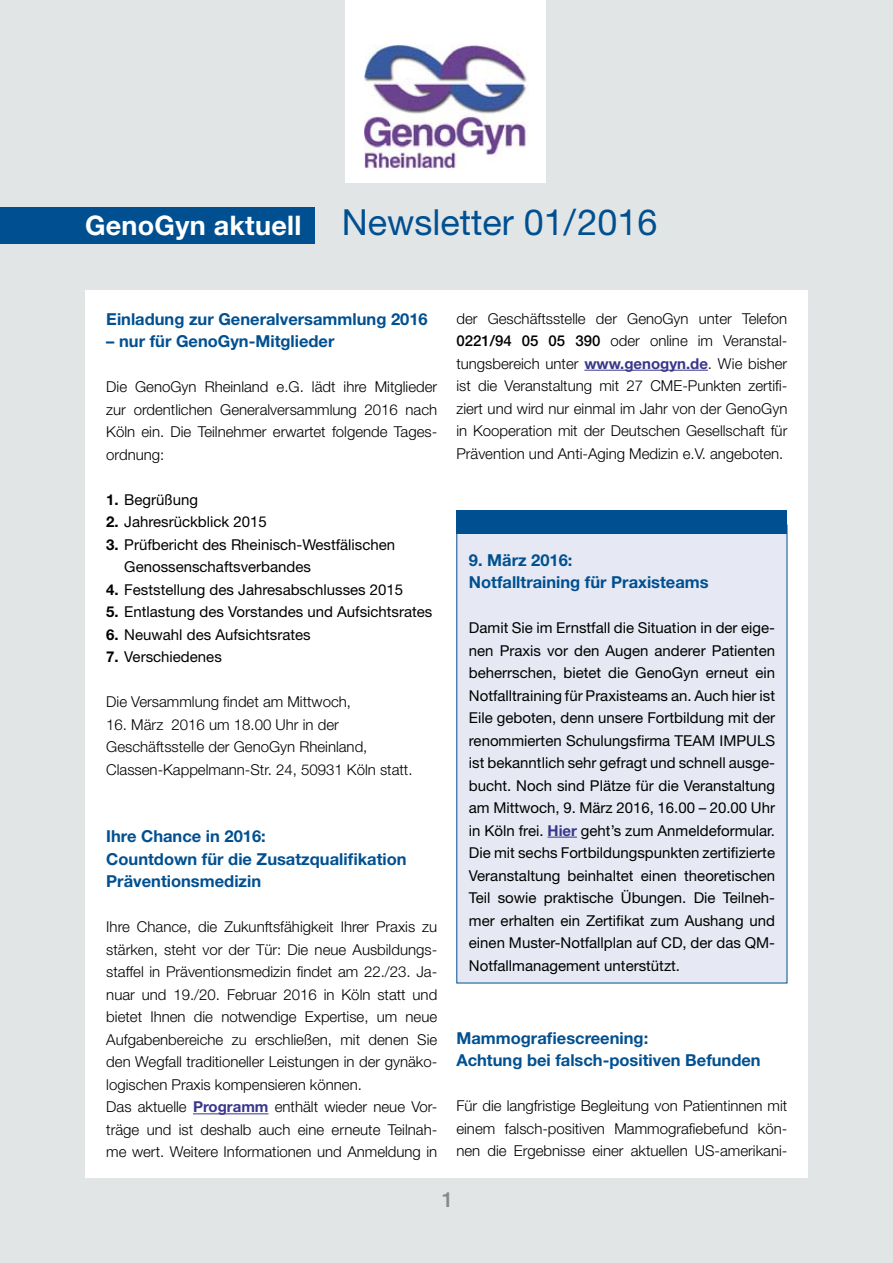
<style>
.page{position:relative;width:893px;height:1263px;background:#e1e5e6}
.page>*{position:absolute;margin:0;border:0;box-sizing:border-box;transform-origin:0 0}
.t1{font:36px "Helvetica Neue";color:#005091}
.t2{font:500 21px "Helvetica Neue";color:#87888a}
.t3{font:700 16.5px/22.5px "Helvetica Neue";color:#005091}
.t4{font:300 15px/22.5px "Helvetica Neue";color:#000;text-align:justify}
.t5{font:15px/22.5px "Helvetica Neue";color:#000}
.s1{font-weight:700;font-size:27px;color:#fff}
.s2{font-weight:700}
.s3{font-weight:700;color:#39378b}
.s4{font-weight:500}
</style>
<div class="page">
<div style="left:85px;top:290px;width:723px;height:888px;background:#fff"></div>
<div style="left:0;top:207px;width:315px;height:37px;background:#005091"></div>
<hr style="left:193px;top:1113px;width:76px;height:1px;background:#39378b">
<hr style="left:584px;top:370px;width:124px;height:1px;background:#39378b">
<div style="left:345px;top:0;width:201px;height:182px;background:#fff"></div>
<img style="left:365px;top:44px;width:163px;height:126px">
<div style="left:456px;top:524px;width:331px;height:459px;background:#e6e9f3"></div>
<hr style="left:547px;top:837px;width:30px;height:1px;background:#39378b">
<div style="left:456px;top:510px;width:331px;height:23px;background:#005091"></div>
<h1 class="t1" style="left:85px;top:201px;width:574px"><span class="s1">GenoGyn aktuell</span> Newsletter 01/2016</h1>
<p class="t3" style="left:106px;top:307px;width:323px">Einladung zur Generalversammlung 2016</p>
<p class="t3" style="left:106px;top:330px;width:230px">– nur für GenoGyn-Mitglieder</p>
<p class="t4" style="left:106px;top:375px;width:332px">Die GenoGyn Rheinland e.G. lädt ihre Mitglieder zur ordentlichen Generalversammlung 2016 nach Köln ein. Die Teilnehmer erwartet folgende Tages&shy;ordnung:</p>
<p class="t5" style="left:106px;top:488px;width:93px"><span class="s2">1.</span> Begrüßung</p>
<p class="t5" style="left:106px;top:510px;width:162px"><span class="s2">2.</span> Jahresrückblick 2015</p>
<p class="t5" style="left:124px;top:533px;width:272px;text-indent:-18px"><span class="s2">3.</span> Prüfbericht des Rheinisch-Westfälischen<br>Genossenschaftsverbandes</p>
<p class="t5" style="left:106px;top:578px;width:298px"><span class="s2">4.</span> Feststellung des Jahresabschlusses 2015</p>
<p class="t5" style="left:106px;top:600px;width:328px"><span class="s2">5.</span> Entlastung des Vorstandes und Aufsichtsrates</p>
<p class="t5" style="left:106px;top:623px;width:206px"><span class="s2">6.</span> Neuwahl des Aufsichtsrates</p>
<p class="t5" style="left:106px;top:645px;width:117px"><span class="s2">7.</span> Verschiedenes</p>
<p class="t4" style="left:106px;top:690px;width:246px">Die Versammlung findet am Mittwoch,</p>
<p class="t4" style="left:106px;top:713px;width:308px;text-align:left">16. März 2016 um 18.00 Uhr in der<br>Geschäftsstelle der GenoGyn Rheinland,<br>Classen-Kappelmann-Str. 24, 50931 Köln statt.</p>
<p class="t3" style="left:106px;top:825px;width:302px">Ihre Chance in 2016:<br>Countdown für die Zusatzqualifikation<br>Präventionsmedizin</p>
<p class="t4" style="left:106px;top:915px;width:332px;text-align:left">Ihre Chance, die Zukunftsfähigkeit Ihrer Praxis zu stärken, steht vor der Tür: Die neue Ausbildungs&shy;staffel in Präventionsmedizin findet am 22./23. Ja&shy;nuar und 19./20. Februar 2016 in Köln statt und bietet Ihnen die notwendige Expertise, um neue Aufgabenbereiche zu erschließen, mit denen Sie den Wegfall traditioneller Leistungen in der gynäko&shy;logischen Praxis kompensieren können.<br>Das aktuelle <span class="s3">Programm</span> enthält wieder neue Vor&shy;träge und ist deshalb auch eine erneute Teilnah&shy;me wert. Weitere Informationen und Anmeldung in</p>
<p class="t4" style="left:456px;top:307px;width:332px">der Geschäftsstelle der GenoGyn unter Telefon <span class="s4">0221/94 05 05 390</span> oder online im Veranstal&shy;tungsbereich unter <span class="s3">www.genogyn.de</span>. Wie bisher ist die Veranstaltung mit 27 CME-Punkten zertifi&shy;ziert und wird nur einmal im Jahr von der GenoGyn in Kooperation mit der Deutschen Gesellschaft für Prävention und Anti-Aging Medizin e.V. angeboten.</p>
<p class="t3" style="left:469px;top:548px;width:241px">9. März 2016:<br>Notfalltraining für Praxisteams</p>
<p class="t5" style="left:469px;top:616px;width:308px;text-align:justify">Damit Sie im Ernstfall die Situation in der eige&shy;nen Praxis vor den Augen anderer Patienten beherrschen, bietet die GenoGyn erneut ein Notfalltraining für Praxisteams an. Auch hier ist Eile geboten, denn unsere Fortbildung mit der renommierten Schulungsfirma TEAM IMPULS ist bekanntlich sehr gefragt und schnell ausge&shy;bucht. Noch sind Plätze für die Veranstaltung am Mittwoch, 9. März 2016, 16.00 – 20.00 Uhr in Köln frei. <span class="s3">Hier</span> geht’s zum Anmeldeformular.<br>Die mit sechs Fortbildungspunkten zertifizierte Veranstaltung beinhaltet einen theoretischen Teil sowie praktische Übungen. Die Teilneh&shy;mer erhalten ein Zertifikat zum Aushang und einen Muster-Notfallplan auf CD, der das QM-Notfallmanagement unterstützt.</p>
<p class="t3" style="left:456px;top:1026px;width:306px">Mammografiescreening:<br>Achtung bei falsch-positiven Befunden</p>
<p class="t4" style="left:456px;top:1094px;width:332px">Für die langfristige Begleitung von Patientinnen mit einem falsch-positiven Mammografiebefund kön&shy;nen die Ergebnisse einer aktuellen US-amerikani-</p>
<h2 class="t2" style="left:442px;top:1187px;width:13px">1</h2>
</div>
